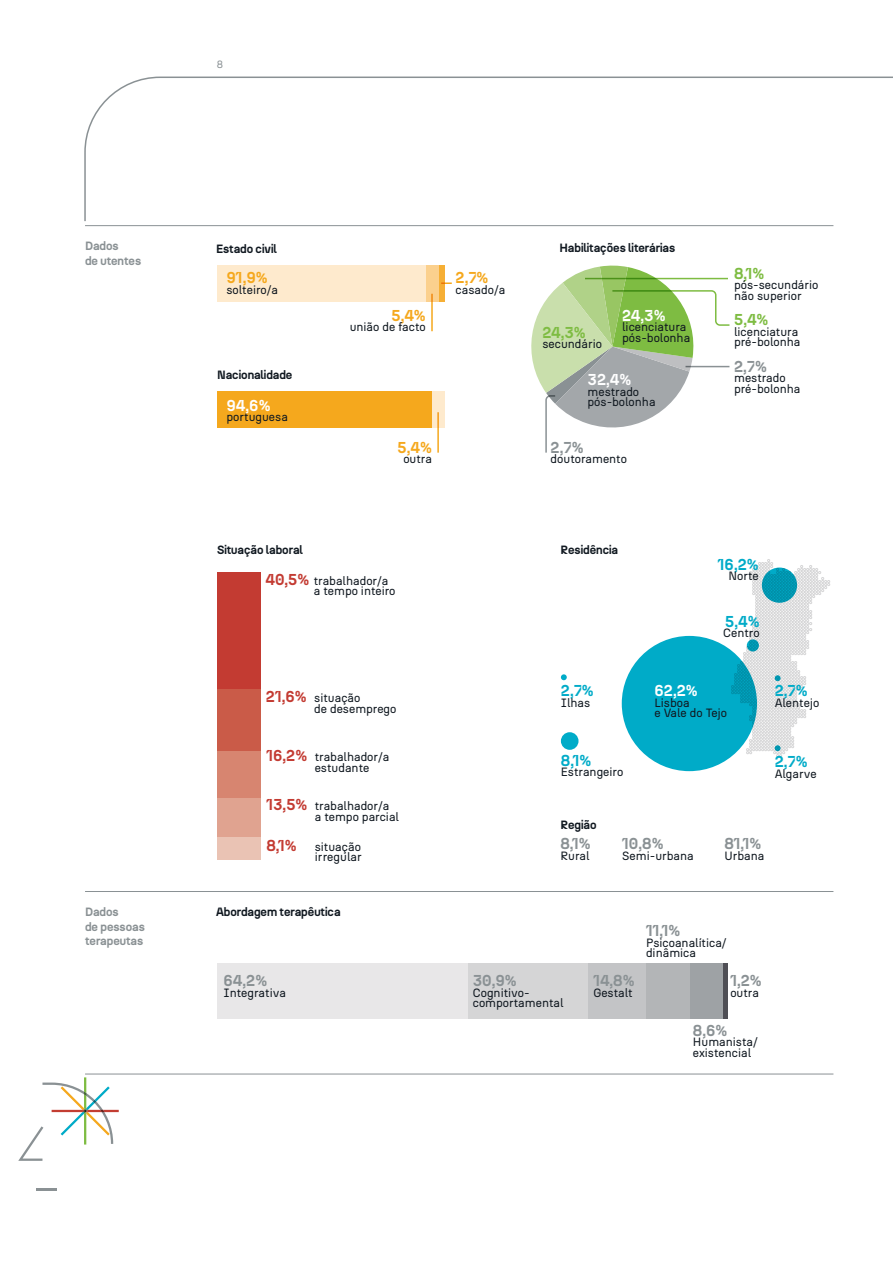
<style>
.page{position:relative;width:893px;height:1263px;background:#fff}
.page>*{position:absolute;margin:0;border:0;box-sizing:border-box;transform-origin:0 0}
.t1{font:700 15.75px "N27";color:#8a9194}
.t2{font:700 15.75px "N27";color:#00abc8}
.t3{font:700 15.75px "N27";color:#fff}
.t4{font:700 15.75px "N27";color:#f5a81d}
.t5{font:700 15.75px "N27";color:#7ebc42}
.t6{font:12px/10.5px "N27";color:#111921}
.t7{font:700 12px "N27";color:#111921}
.t8{font:700 12px/14.4px "N27";color:#8a9194}
.t9{font:10.5px "N27";color:#8a9194}
.s1{font-weight:700;font-size:15.75px;color:#c33b32}
</style>
<div class="page">
<svg style="left:84px;top:76px;width:809px;height:146px"></svg>
<hr style="left:36px;top:1188px;width:20px;height:3px;background:#8a9194">
<svg style="left:18px;top:1077px;width:101px;height:84px"></svg>
<hr style="left:431px;top:294px;width:2px;height:37px;background:#f5a81d">
<hr style="left:437px;top:412px;width:2px;height:41px;background:#f5a81d">
<svg style="left:444px;top:282px;width:8px;height:2px"></svg>
<div style="left:217px;top:836px;width:43px;height:24px;background:#eac3b4"></div>
<div style="left:217px;top:798px;width:43px;height:38px;background:#e0a390"></div>
<div style="left:217px;top:751px;width:43px;height:47px;background:#d78570"></div>
<div style="left:217px;top:688px;width:43px;height:63px;background:#ca5b48"></div>
<div style="left:217px;top:572px;width:43px;height:116px;background:#c33b32"></div>
<div style="left:723px;top:963px;width:5px;height:55px;background:#4f4f55"></div>
<div style="left:689px;top:963px;width:34px;height:55px;background:#9ea2a5"></div>
<div style="left:646px;top:963px;width:43px;height:55px;background:#b3b5b7"></div>
<div style="left:588px;top:963px;width:58px;height:55px;background:#c3c4c6"></div>
<div style="left:468px;top:963px;width:120px;height:55px;background:#d5d5d6"></div>
<div style="left:217px;top:963px;width:251px;height:55px;background:#e8e7e8"></div>
<div style="left:432px;top:391px;width:12px;height:36px;background:#feeacd"></div>
<div style="left:217px;top:391px;width:215px;height:36px;background:#f5a81d"></div>
<svg style="left:531px;top:266px;width:199px;height:187px"></svg>
<div style="left:438px;top:266px;width:6px;height:36px;background:#f6af35"></div>
<div style="left:426px;top:266px;width:12px;height:36px;background:#fbd08d"></div>
<div style="left:217px;top:266px;width:209px;height:36px;background:#feeacd"></div>
<svg style="left:731px;top:559px;width:99px;height:198px"></svg>
<svg style="left:561px;top:674px;width:6px;height:6px"></svg>
<div style="left:622px;top:636px;width:135px;height:135px;background:#00abc8;border-radius:50%"></div>
<div style="left:561px;top:732px;width:17px;height:18px;background:#00abc8;border-radius:50%"></div>
<hr style="left:85px;top:225px;width:748px;height:1px;background:#8a9194">
<hr style="left:85px;top:891px;width:748px;height:1px;background:#8a9194">
<hr style="left:85px;top:1074px;width:748px;height:1px;background:#8a9194">
<p class="t8" style="left:85px;top:239px;width:58px">Dados<br>de utentes</p>
<p class="t8" style="left:85px;top:905px;width:61px">Dados<br>de pessoas terapeutas</p>
<p class="t9" style="left:217px;top:58px;width:8px">8</p>
<p class="t7" style="left:216px;top:241px;width:62px">Estado civil</p>
<h1 class="t4" style="left:227px;top:268px;width:43px">91,9%</h1>
<p class="t6" style="left:227px;top:284px;width:53px">solteiro/a</p>
<p class="t7" style="left:217px;top:367px;width:77px">Nacionalidade</p>
<h1 class="t3" style="left:227px;top:395px;width:46px">94,6%</h1>
<p class="t6" style="left:227px;top:412px;width:63px">portuguesa</p>
<h1 class="t4" style="left:391px;top:305px;width:36px">5,4%</h1>
<p class="t6" style="left:350px;top:322px;width:78px">união de facto</p>
<h1 class="t4" style="left:456px;top:268px;width:34px">2,7%</h1>
<p class="t6" style="left:456px;top:284px;width:51px">casado/a</p>
<h1 class="t4" style="left:398px;top:437px;width:36px">5,4%</h1>
<p class="t6" style="left:403px;top:453px;width:30px">outra</p>
<p class="t7" style="left:559px;top:241px;width:117px">Habilitações literárias</p>
<h1 class="t3" style="left:622px;top:305px;width:45px">24,3%</h1>
<p class="t6" style="left:622px;top:322px;width:70px">licenciatura pós-bolonha</p>
<h1 class="t5" style="left:542px;top:322px;width:45px">24,3%</h1>
<p class="t6" style="left:542px;top:339px;width:61px">secundário</p>
<h1 class="t3" style="left:587px;top:370px;width:45px">32,4%</h1>
<p class="t6" style="left:587px;top:386px;width:70px">mestrado pós-bolonha</p>
<h1 class="t1" style="left:551px;top:437px;width:34px">2,7%</h1>
<p class="t6" style="left:551px;top:453px;width:78px">doutoramento</p>
<h1 class="t5" style="left:734px;top:263px;width:32px">8,1%</h1>
<p class="t6" style="left:734px;top:279px;width:86px">pós-secundário não superior</p>
<h1 class="t5" style="left:734px;top:310px;width:36px">5,4%</h1>
<p class="t6" style="left:734px;top:326px;width:68px">licenciatura pré-bolonha</p>
<h1 class="t1" style="left:734px;top:356px;width:34px">2,7%</h1>
<p class="t6" style="left:734px;top:372px;width:68px">mestrado pré-bolonha</p>
<p class="t7" style="left:217px;top:542px;width:87px">Situação laboral</p>
<p class="t7" style="left:560px;top:542px;width:59px">Residência</p>
<p class="t6" style="left:314px;top:575px;width:83px;text-indent:-48px"><span class="s1">40,5%</span> trabalhador/a a tempo inteiro</p>
<h1 class="t2" style="left:718px;top:554px;width:42px">16,2%</h1>
<p class="t6" style="left:728px;top:570px;width:32px">Norte</p>
<h1 class="t2" style="left:725px;top:611px;width:36px">5,4%</h1>
<p class="t6" style="left:723px;top:627px;width:38px">Centro</p>
<p class="t6" style="left:314px;top:692px;width:84px;text-indent:-48px"><span class="s1">21,6%</span> situação<br>de desemprego</p>
<h1 class="t3" style="left:654px;top:681px;width:45px">62,2%</h1>
<h1 class="t2" style="left:561px;top:681px;width:34px">2,7%</h1>
<p class="t6" style="left:561px;top:697px;width:31px">Ilhas</p>
<p class="t6" style="left:654px;top:697px;width:74px">Lisboa<br>e Vale do Tejo</p>
<h1 class="t2" style="left:775px;top:681px;width:34px">2,7%</h1>
<p class="t6" style="left:775px;top:697px;width:46px">Alentejo</p>
<p class="t6" style="left:315px;top:751px;width:76px;text-indent:-48px"><span class="s1">16,2%</span> trabalhador/a estudante</p>
<p class="t6" style="left:315px;top:801px;width:86px;text-indent:-48px"><span class="s1">13,5%</span> trabalhador/a a tempo parcial</p>
<p class="t6" style="left:266px;top:841px;width:97px;text-align:right"><span class="s1">8,1%</span> situação irregular</p>
<h1 class="t2" style="left:561px;top:750px;width:32px">8,1%</h1>
<p class="t6" style="left:561px;top:767px;width:64px">Estrangeiro</p>
<h1 class="t2" style="left:775px;top:752px;width:34px">2,7%</h1>
<p class="t6" style="left:775px;top:768px;width:44px">Algarve</p>
<p class="t7" style="left:560px;top:817px;width:38px">Região</p>
<h1 class="t1" style="left:560px;top:834px;width:32px">8,1%</h1>
<p class="t6" style="left:560px;top:850px;width:31px">Rural</p>
<h1 class="t1" style="left:622px;top:834px;width:43px">10,8%</h1>
<p class="t6" style="left:622px;top:850px;width:73px">Semi-urbana</p>
<h1 class="t1" style="left:724px;top:834px;width:39px">81,1%</h1>
<p class="t6" style="left:724px;top:850px;width:42px">Urbana</p>
<p class="t7" style="left:216px;top:904px;width:126px">Abordagem terapêutica</p>
<h1 class="t1" style="left:224px;top:971px;width:45px">64,2%</h1>
<p class="t6" style="left:224px;top:987px;width:64px">Integrativa</p>
<h1 class="t1" style="left:473px;top:971px;width:46px">30,9%</h1>
<p class="t6" style="left:473px;top:987px;width:92px">Cognitivo&shy;comportamental</p>
<h1 class="t1" style="left:593px;top:971px;width:43px">14,8%</h1>
<p class="t6" style="left:593px;top:987px;width:41px">Gestalt</p>
<h1 class="t1" style="left:646px;top:921px;width:36px">11,1%</h1>
<p class="t6" style="left:646px;top:937px;width:82px">Psicoanalítica/ dinâmica</p>
<h1 class="t1" style="left:730px;top:971px;width:33px">1,2%</h1>
<p class="t6" style="left:730px;top:987px;width:30px">outra</p>
<h1 class="t1" style="left:693px;top:1020px;width:36px">8,6%</h1>
<p class="t6" style="left:693px;top:1037px;width:66px">Humanista/ existencial</p>
</div>
